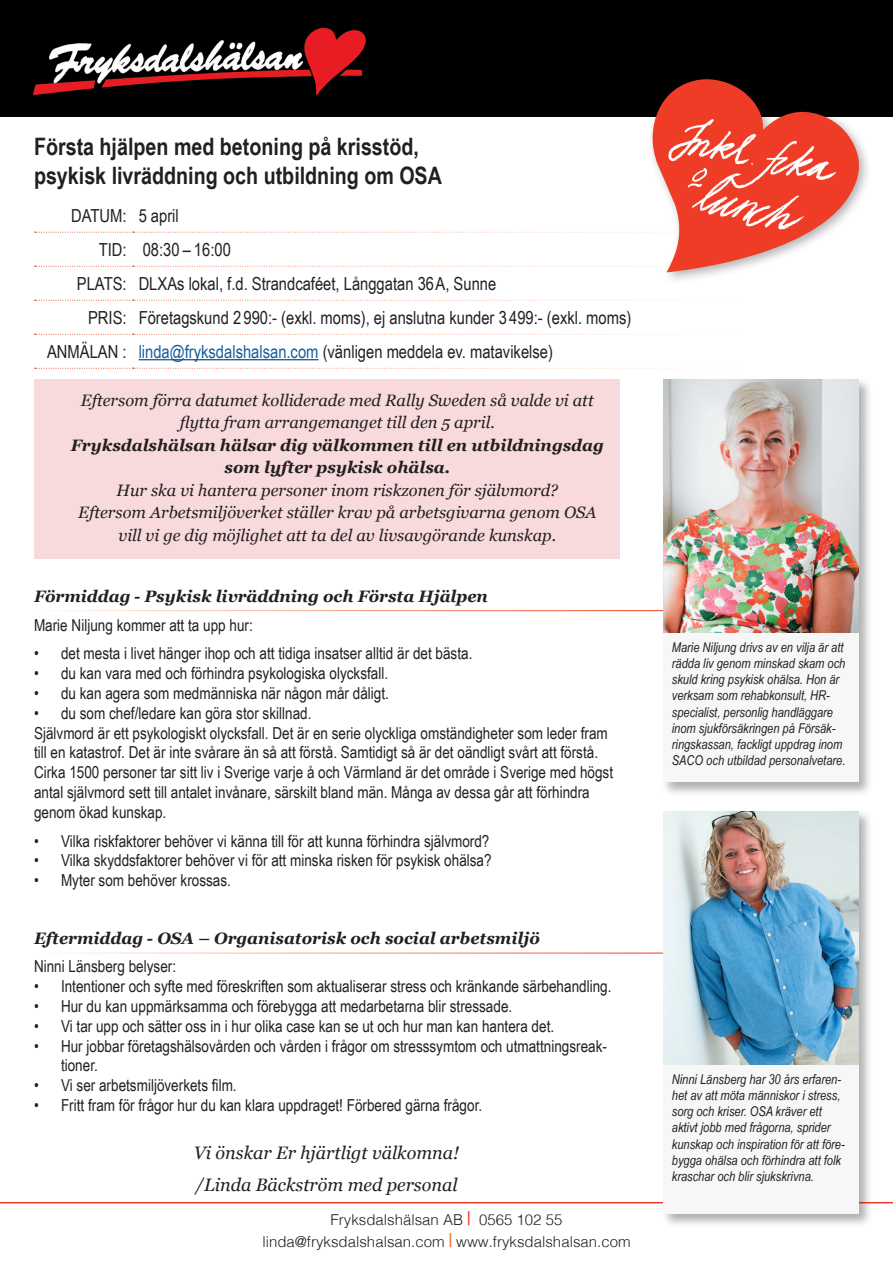
<style>
.page{position:relative;width:893px;height:1263px;background:#fff}
.page>*{position:absolute;margin:0;border:0;box-sizing:border-box;transform-origin:0 0}
.t1{font:700 24px/28.8px "Arial Narrow";color:#231f20}
.t2{font:18px "Arial Narrow";color:#231f20}
.t3{font:italic 18px/31.5px "Georgia";color:#231f20}
.t4{font:16.5px/19.8px "Arial Narrow";color:#231f20}
.t5{font:italic 16.5px/22.5px "Georgia";color:#231f20;text-align:center}
.t6{font:italic 700 16.5px/22.5px "Georgia";color:#231f20;text-align:center}
.t7{font:300 15px/21.6px "Helvetica";color:#231f20;text-align:center}
.t8{font:italic 13.5px/16.2px "Arial Narrow";color:#231f20}
.s1{color:#175d9e}
</style>
<div class="page">
<div style="left:34px;top:379px;width:585px;height:180px;background:#f8dadc"></div>
<div style="left:0;top:0;width:893px;height:117px;background:#000"></div>
<img style="left:33px;top:27px;width:333px;height:68px">
<hr style="left:0;top:1202px;width:893px;height:1px;background:#ef3c26">
<div style="left:661px;top:809px;width:212px;height:419px;background:#231f20;opacity:.35"></div>
<img style="left:663px;top:811px;width:196px;height:254px">
<div style="left:663px;top:1065px;width:196px;height:149px;background:#f7f7f8"></div>
<svg style="left:35px;top:300px;width:664px;height:1px"></svg>
<svg style="left:35px;top:334px;width:671px;height:1px"></svg>
<svg style="left:35px;top:368px;width:671px;height:1px"></svg>
<hr style="left:139px;top:359px;width:180px;height:1px;background:#175d9e">
<div style="left:661px;top:377px;width:212px;height:420px;background:#231f20;opacity:.35"></div>
<img style="left:663px;top:379px;width:195px;height:254px">
<div style="left:663px;top:633px;width:196px;height:149px;background:#f7f7f8"></div>
<div style="left:647px;top:73px;width:225px;height:212px;background:#231f20;opacity:.35"></div>
<svg style="left:35px;top:78px;width:826px;height:194px"></svg>
<img style="left:662px;top:83px;width:188px;height:188px">
<h1 class="t1" style="left:34px;top:131px;width:409px">Första hjälpen med betoning på krisstöd, psykisk livräddning och utbildning om OSA</h1>
<p class="t2" style="left:71px;top:202px;width:109px">DATUM: 5 april</p>
<p class="t2" style="left:99px;top:236px;width:134px">TID: 08:30 – 16:00</p>
<p class="t2" style="left:77px;top:270px;width:421px">PLATS: DLXAs lokal, f.d. Strandcaféet, Långgatan 36A, Sunne</p>
<p class="t2" style="left:88px;top:304px;width:545px">PRIS: Företagskund 2 990:- (exkl. moms), ej anslutna kunder 3 499:- (exkl. moms)</p>
<p class="t2" style="left:47px;top:338px;width:507px">ANMÄLAN : <span class="s1">linda@fryksdalshalsan.com</span> (vänligen meddela ev. matavikelse)</p>
<p class="t5" style="left:81px;top:388px;width:514px">Eftersom förra datumet kolliderade med Rally Sweden så valde vi att flytta fram arrangemanget till den 5 april.</p>
<p class="t6" style="left:71px;top:433px;width:534px">Fryksdalshälsan hälsar dig välkommen till en utbildningsdag som lyfter psykisk ohälsa.</p>
<p class="t5" style="left:78px;top:478px;width:520px">Hur ska vi hantera personer inom riskzonen för självmord?<br>Eftersom Arbetsmiljöverket ställer krav på arbetsgivarna genom OSA vill vi ge dig möjlighet att ta del av livsavgörande kunskap.</p>
<p class="t6" style="left:34px;top:584px;width:455px">Förmiddag - Psykisk livräddning och Första Hjälpen</p>
<p class="t4" style="left:34px;top:614px;width:220px">Marie Niljung kommer att ta upp hur:</p>
<p class="t4" style="left:34px;top:643px;width:440px">• det mesta i livet hänger ihop och att tidiga insatser alltid är det bästa.</p>
<p class="t4" style="left:34px;top:663px;width:356px">• du kan vara med och förhindra psykologiska olycksfall.</p>
<p class="t4" style="left:34px;top:683px;width:356px">• du kan agera som medmänniska när någon mår dåligt.</p>
<p class="t4" style="left:34px;top:702px;width:581px">• du som chef/ledare kan göra stor skillnad.<br>Självmord är ett psykologiskt olycksfall. Det är en serie olyckliga omständigheter som leder fram till en katastrof. Det är inte svårare än så att förstå. Samtidigt så är det oändligt svårt att förstå.<br>Cirka 1500 personer tar sitt liv i Sverige varje å och Värmland är det område i Sverige med högst antal självmord sett till antalet invånare, särskilt bland män. Många av dessa går att förhindra genom ökad kunskap.</p>
<p class="t4" style="left:34px;top:830px;width:457px">• Vilka riskfaktorer behöver vi känna till för att kunna förhindra självmord?</p>
<p class="t4" style="left:34px;top:850px;width:459px">• Vilka skyddsfaktorer behöver vi för att minska risken för psykisk ohälsa?</p>
<p class="t4" style="left:34px;top:870px;width:198px">• Myter som behöver krossas.</p>
<p class="t6" style="left:34px;top:926px;width:507px">Eftermiddag - OSA – Organisatorisk och social arbetsmiljö</p>
<p class="t4" style="left:34px;top:956px;width:144px">Ninni Länsberg belyser:</p>
<p class="t4" style="left:34px;top:976px;width:579px">• Intentioner och syfte med föreskriften som aktualiserar stress och kränkande särbehandling.</p>
<p class="t4" style="left:34px;top:995px;width:480px">• Hur du kan uppmärksamma och förebygga att medarbetarna blir stressade.</p>
<p class="t4" style="left:34px;top:1015px;width:522px">• Vi tar upp och sätter oss in i hur olika case kan se ut och hur man kan hantera det.</p>
<p class="t4" style="left:61px;top:1035px;width:548px;text-indent:-27px">• Hur jobbar företagshälsovården och vården i frågor om stresssymtom och utmattningsreak&shy;tioner.</p>
<p class="t4" style="left:34px;top:1075px;width:204px">• Vi ser arbetsmiljöverkets film.</p>
<p class="t4" style="left:34px;top:1094px;width:450px">• Fritt fram för frågor hur du kan klara uppdraget! Förbered gärna frågor.</p>
<p class="t3" style="left:194px;top:1136px;width:267px">Vi önskar Er hjärtligt välkomna! /Linda Bäckström med personal</p>
<p class="t7" style="left:262px;top:1208px;width:370px">Fryksdalshälsan AB <sup>|</sup> 0565 102 55 linda@fryksdalshalsan.com <sup>|</sup> www.fryksdalshalsan.com</p>
<p class="t8" style="left:672px;top:639px;width:175px">Marie Niljung drivs av en vilja är att rädda liv genom minskad skam och skuld kring psykisk ohälsa. Hon är verksam som rehabkonsult, HR&shy;specialist, personlig handläggare inom sjukförsäkringen på Försäk&shy;ringskassan, fackligt uppdrag inom SACO och utbildad personalvetare.</p>
<p class="t8" style="left:672px;top:1070px;width:174px">Ninni Länsberg har 30 års erfaren&shy;het av att möta människor i stress, sorg och kriser. OSA kräver ett aktivt jobb med frågorna, sprider kunskap och inspiration för att före&shy;bygga ohälsa och förhindra att folk kraschar och blir sjukskrivna.</p>
</div>
